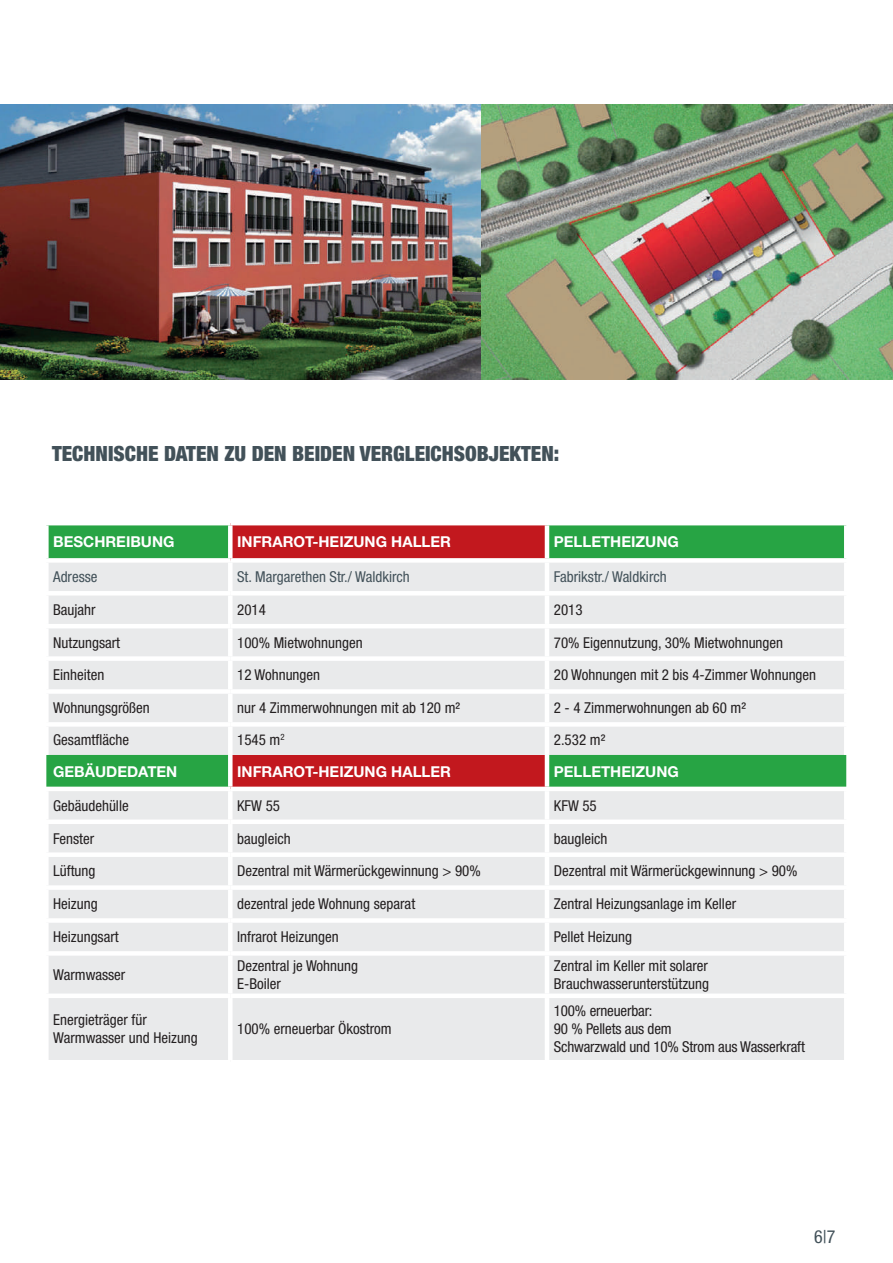
<style>
.page{position:relative;width:893px;height:1263px;background:#fff}
.page>*{position:absolute;margin:0;border:0;box-sizing:border-box;transform-origin:0 0}
.t1{font:900 condensed 21px "Helvetica Neue";color:#425159}
.t2{font:condensed 18px "Helvetica Neue LT Std";color:#425159}
.t3{font:condensed 15px/18px "Helvetica Neue LT Std";color:#231f20}
.t4{font:700 15px "Helvetica Neue LT Std";color:#fff}
.t5{font:condensed 15px "Helvetica Neue LT Std";color:#425159}
</style>
<div class="page">
<img style="left:0;top:105px;width:893px;height:274px">
<div style="left:49px;top:525px;width:795px;height:33px;background:#27a444"></div>
<div style="left:230px;top:523px;width:317px;height:37px;background:#c2181e"></div>
<div style="left:49px;top:563px;width:795px;height:497px;background:#e9eaeb"></div>
<div style="left:49px;top:595px;width:795px;height:94px;background:#e9eaeb"></div>
<div style="left:49px;top:727px;width:795px;height:224px;background:#e9eaeb"></div>
<div style="left:46px;top:755px;width:800px;height:32px;background:#27a444"></div>
<div style="left:230px;top:755px;width:317px;height:34px;background:#c2181e"></div>
<div style="left:228px;top:563px;width:5px;height:28px;background:#fff"></div>
<hr style="left:545px;top:563px;width:4px;height:28px;background:#fff">
<hr style="left:44px;top:591px;width:186px;height:4px;background:#fff">
<hr style="left:230px;top:591px;width:317px;height:4px;background:#fff">
<div style="left:228px;top:595px;width:5px;height:29px;background:#fff"></div>
<hr style="left:547px;top:591px;width:301px;height:4px;background:#fff">
<hr style="left:545px;top:595px;width:4px;height:29px;background:#fff">
<hr style="left:44px;top:624px;width:186px;height:4px;background:#fff">
<hr style="left:230px;top:624px;width:317px;height:4px;background:#fff">
<div style="left:228px;top:628px;width:5px;height:28px;background:#fff"></div>
<hr style="left:547px;top:624px;width:301px;height:4px;background:#fff">
<hr style="left:545px;top:628px;width:4px;height:28px;background:#fff">
<div style="left:44px;top:656px;width:186px;height:5px;background:#fff"></div>
<div style="left:230px;top:656px;width:317px;height:5px;background:#fff"></div>
<div style="left:228px;top:661px;width:5px;height:28px;background:#fff"></div>
<div style="left:547px;top:656px;width:301px;height:5px;background:#fff"></div>
<hr style="left:545px;top:661px;width:4px;height:28px;background:#fff">
<div style="left:44px;top:689px;width:186px;height:5px;background:#fff"></div>
<div style="left:230px;top:689px;width:317px;height:5px;background:#fff"></div>
<div style="left:228px;top:694px;width:5px;height:28px;background:#fff"></div>
<div style="left:547px;top:689px;width:301px;height:5px;background:#fff"></div>
<hr style="left:545px;top:694px;width:4px;height:28px;background:#fff">
<div style="left:44px;top:722px;width:186px;height:5px;background:#fff"></div>
<div style="left:230px;top:722px;width:317px;height:5px;background:#fff"></div>
<div style="left:228px;top:727px;width:5px;height:28px;background:#fff"></div>
<div style="left:547px;top:722px;width:301px;height:5px;background:#fff"></div>
<hr style="left:545px;top:727px;width:4px;height:28px;background:#fff">
<div style="left:228px;top:755px;width:5px;height:32px;background:#fff"></div>
<hr style="left:545px;top:755px;width:4px;height:32px;background:#fff">
<div style="left:228px;top:791px;width:5px;height:28px;background:#fff"></div>
<hr style="left:545px;top:791px;width:4px;height:28px;background:#fff">
<div style="left:228px;top:824px;width:5px;height:28px;background:#fff"></div>
<hr style="left:545px;top:824px;width:4px;height:28px;background:#fff">
<div style="left:44px;top:852px;width:186px;height:5px;background:#fff"></div>
<div style="left:230px;top:852px;width:317px;height:5px;background:#fff"></div>
<div style="left:228px;top:857px;width:5px;height:28px;background:#fff"></div>
<div style="left:547px;top:852px;width:301px;height:5px;background:#fff"></div>
<hr style="left:545px;top:857px;width:4px;height:28px;background:#fff">
<div style="left:44px;top:885px;width:186px;height:5px;background:#fff"></div>
<div style="left:230px;top:885px;width:317px;height:5px;background:#fff"></div>
<div style="left:228px;top:890px;width:5px;height:28px;background:#fff"></div>
<div style="left:547px;top:885px;width:301px;height:5px;background:#fff"></div>
<hr style="left:545px;top:890px;width:4px;height:28px;background:#fff">
<div style="left:44px;top:918px;width:186px;height:5px;background:#fff"></div>
<div style="left:230px;top:918px;width:317px;height:5px;background:#fff"></div>
<div style="left:228px;top:923px;width:5px;height:28px;background:#fff"></div>
<div style="left:547px;top:918px;width:301px;height:5px;background:#fff"></div>
<hr style="left:545px;top:923px;width:4px;height:28px;background:#fff">
<div style="left:44px;top:951px;width:186px;height:5px;background:#fff"></div>
<div style="left:230px;top:951px;width:317px;height:5px;background:#fff"></div>
<div style="left:228px;top:956px;width:5px;height:37px;background:#fff"></div>
<div style="left:547px;top:951px;width:301px;height:5px;background:#fff"></div>
<hr style="left:545px;top:956px;width:4px;height:37px;background:#fff">
<div style="left:44px;top:993px;width:186px;height:5px;background:#fff"></div>
<div style="left:230px;top:993px;width:317px;height:5px;background:#fff"></div>
<div style="left:228px;top:998px;width:5px;height:62px;background:#fff"></div>
<div style="left:547px;top:993px;width:301px;height:5px;background:#fff"></div>
<hr style="left:545px;top:998px;width:4px;height:62px;background:#fff">
<hr style="left:44px;top:787px;width:186px;height:4px;background:#fff">
<hr style="left:230px;top:787px;width:317px;height:4px;background:#fff">
<hr style="left:547px;top:787px;width:301px;height:4px;background:#fff">
<div style="left:44px;top:819px;width:186px;height:5px;background:#fff"></div>
<div style="left:230px;top:819px;width:317px;height:5px;background:#fff"></div>
<div style="left:547px;top:819px;width:301px;height:5px;background:#fff"></div>
<hr style="left:230px;top:521px;width:317px;height:4px;background:#fff">
<div style="left:228px;top:525px;width:5px;height:33px;background:#fff"></div>
<hr style="left:545px;top:525px;width:4px;height:33px;background:#fff">
<div style="left:230px;top:558px;width:317px;height:5px;background:#fff"></div>
<h1 class="t1" style="left:52px;top:441px;width:509px">TECHNISCHE DATEN ZU DEN BEIDEN VERGLEICHSOBJEKTEN:</h1>
<p class="t4" style="left:53px;top:532px;width:123px">BESCHREIBUNG</p>
<p class="t4" style="left:237px;top:532px;width:215px">INFRAROT-HEIZUNG HALLER</p>
<p class="t4" style="left:554px;top:532px;width:126px">PELLETHEIZUNG</p>
<p class="t5" style="left:53px;top:568px;width:46px">Adresse</p>
<p class="t5" style="left:237px;top:568px;width:174px">St. Margarethen Str./ Waldkirch</p>
<p class="t5" style="left:554px;top:568px;width:114px">Fabrikstr./ Waldkirch</p>
<p class="t3" style="left:53px;top:601px;width:44px">Baujahr</p>
<p class="t3" style="left:237px;top:601px;width:30px">2014</p>
<p class="t3" style="left:554px;top:601px;width:30px">2013</p>
<p class="t3" style="left:53px;top:633px;width:68px">Nutzungsart</p>
<p class="t3" style="left:237px;top:633px;width:127px">100% Mietwohnungen</p>
<p class="t3" style="left:554px;top:633px;width:231px">70% Eigennutzung, 30% Mietwohnungen</p>
<p class="t3" style="left:53px;top:666px;width:53px">Einheiten</p>
<p class="t3" style="left:237px;top:666px;width:84px">12 Wohnungen</p>
<p class="t3" style="left:554px;top:666px;width:264px">20 Wohnungen mit 2 bis 4-Zimmer Wohnungen</p>
<p class="t3" style="left:53px;top:699px;width:98px">Wohnungsgrößen</p>
<p class="t3" style="left:237px;top:699px;width:225px">nur 4 Zimmerwohnungen mit ab 120 m²</p>
<p class="t3" style="left:554px;top:699px;width:194px">2 - 4 Zimmerwohnungen ab 60 m²</p>
<p class="t3" style="left:53px;top:731px;width:77px">Gesamtfläche</p>
<p class="t3" style="left:237px;top:731px;width:49px">1545 m<sup>2</sup></p>
<p class="t3" style="left:554px;top:731px;width:53px">2.532 m²</p>
<p class="t4" style="left:53px;top:763px;width:126px">GEBÄUDEDATEN</p>
<p class="t4" style="left:237px;top:763px;width:215px">INFRAROT-HEIZUNG HALLER</p>
<p class="t4" style="left:554px;top:763px;width:126px">PELLETHEIZUNG</p>
<p class="t3" style="left:53px;top:796px;width:77px">Gebäudehülle</p>
<p class="t3" style="left:237px;top:796px;width:44px">KFW 55</p>
<p class="t3" style="left:554px;top:796px;width:44px">KFW 55</p>
<p class="t3" style="left:53px;top:829px;width:42px">Fenster</p>
<p class="t3" style="left:237px;top:829px;width:55px">baugleich</p>
<p class="t3" style="left:554px;top:829px;width:55px">baugleich</p>
<p class="t3" style="left:53px;top:862px;width:44px">Lüftung</p>
<p class="t3" style="left:237px;top:862px;width:245px">Dezentral mit Wärmerückgewinnung &gt; 90%</p>
<p class="t3" style="left:554px;top:862px;width:245px">Dezentral mit Wärmerückgewinnung &gt; 90%</p>
<p class="t3" style="left:53px;top:895px;width:46px">Heizung</p>
<p class="t3" style="left:237px;top:895px;width:180px">dezentral jede Wohnung separat</p>
<p class="t3" style="left:554px;top:895px;width:184px">Zentral Heizungsanlage im Keller</p>
<p class="t3" style="left:53px;top:928px;width:67px">Heizungsart</p>
<p class="t3" style="left:237px;top:928px;width:103px">Infrarot Heizungen</p>
<p class="t3" style="left:554px;top:928px;width:80px">Pellet Heizung</p>
<p class="t3" style="left:53px;top:965px;width:74px">Warmwasser</p>
<p class="t3" style="left:237px;top:956px;width:122px">Dezentral je Wohnung<br>E-Boiler</p>
<p class="t3" style="left:554px;top:956px;width:157px">Zentral im Keller mit solarer<br>Brauchwasserunterstützung</p>
<p class="t3" style="left:53px;top:1011px;width:146px">Energieträger für<br>Warmwasser und Heizung</p>
<p class="t3" style="left:237px;top:1020px;width:156px">100% erneuerbar Ökostrom</p>
<p class="t3" style="left:554px;top:1002px;width:253px">100% erneuerbar:<br>90 % Pellets aus dem<br>Schwarzwald und 10% Strom aus Wasserkraft</p>
<p class="t2" style="left:814px;top:1226px;width:23px">6|7</p>
</div>
